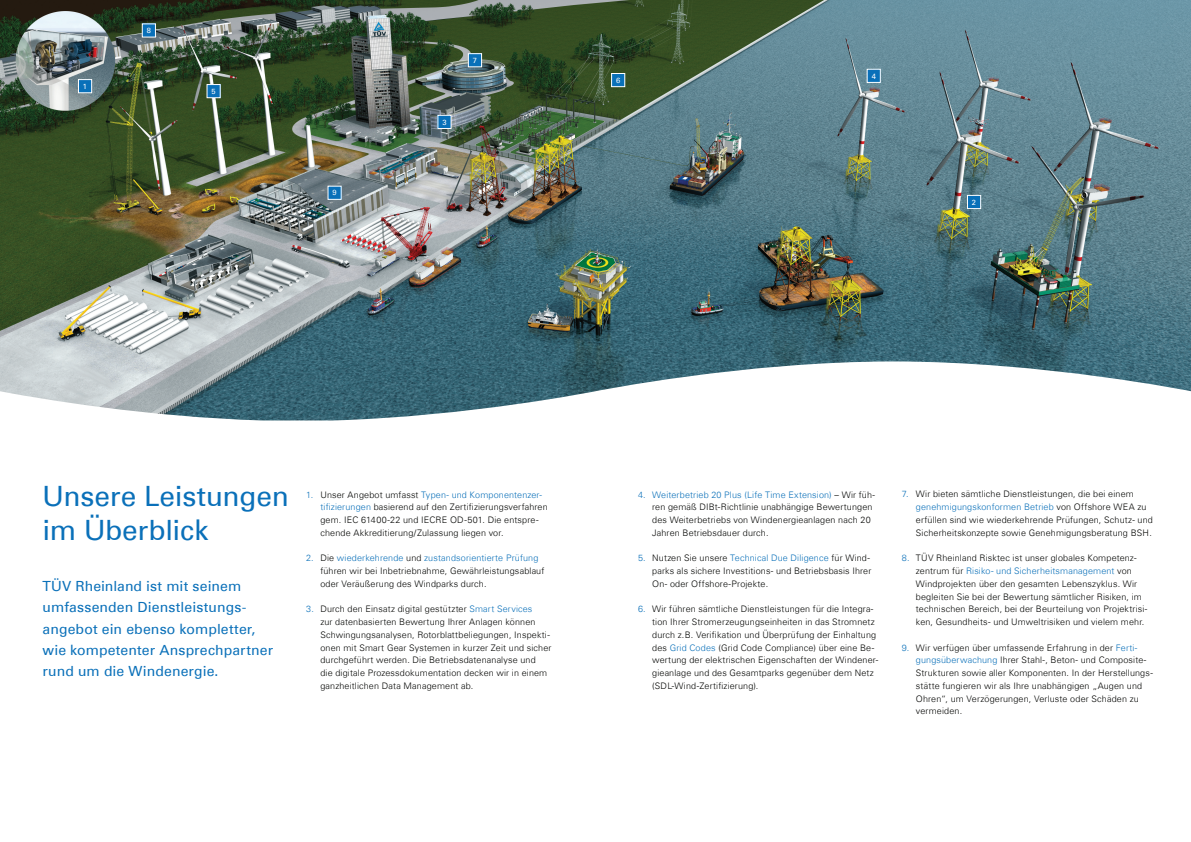
<style>
.page{position:relative;width:1191px;height:842px;background:#fff}
.page>*{position:absolute;margin:0;border:0;box-sizing:border-box;transform-origin:0 0}
.t1{font:28px/34px "Univers Com 55 Roman";letter-spacing:-.005em;color:#0a70b9}
.t2{font:14px/21.3px "Univers Com 55 Roman";letter-spacing:.01em;color:#0a70b9}
.t3{font:300 9px/12.8px "Univers Com 45";letter-spacing:.015em;color:#040503}
.t4{font:7.5px "Univers Com 55 Roman";color:#fff}
.s1{color:#0a70b9}
</style>
<div class="page">
<img style="left:0;top:0;width:1191px;height:420px">
<div style="left:78px;top:80px;width:14px;height:13px;background:#0970b9"></div>
<div style="left:78px;top:79px;width:14px;height:14px;border:1px solid #fff"></div>
<div style="left:867px;top:69px;width:13px;height:13px;background:#0970b9"></div>
<div style="left:866px;top:69px;width:15px;height:14px;border:1px solid #fff"></div>
<div style="left:142px;top:24px;width:13px;height:13px;background:#0970b9"></div>
<div style="left:142px;top:23px;width:14px;height:15px;border:1px solid #fff"></div>
<div style="left:438px;top:115px;width:13px;height:13px;background:#0970b9"></div>
<div style="left:437px;top:115px;width:14px;height:14px;border:1px solid #fff"></div>
<div style="left:468px;top:54px;width:13px;height:13px;background:#0970b9"></div>
<div style="left:468px;top:53px;width:14px;height:14px;border:1px solid #fff"></div>
<div style="left:328px;top:186px;width:13px;height:13px;background:#0970b9"></div>
<div style="left:611px;top:73px;width:14px;height:14px;background:#0970b9"></div>
<div style="left:611px;top:73px;width:14px;height:14px;border:1px solid #fff"></div>
<div style="left:207px;top:85px;width:13px;height:13px;background:#0970b9"></div>
<div style="left:206px;top:84px;width:15px;height:14px;border:1px solid #fff"></div>
<div style="left:967px;top:195px;width:13px;height:14px;background:#0970b9"></div>
<div style="left:967px;top:195px;width:14px;height:14px;border:1px solid #fff"></div>
<p class="t4" style="left:83px;top:82px;width:6px">1</p>
<p class="t4" style="left:147px;top:26px;width:6px">8</p>
<p class="t4" style="left:211px;top:87px;width:6px">5</p>
<p class="t4" style="left:332px;top:188px;width:6px">9</p>
<p class="t4" style="left:442px;top:117px;width:6px">3</p>
<p class="t4" style="left:473px;top:56px;width:6px">7</p>
<p class="t4" style="left:616px;top:76px;width:6px">6</p>
<p class="t4" style="left:871px;top:71px;width:6px">4</p>
<p class="t4" style="left:972px;top:198px;width:6px">2</p>
<h1 class="t1" style="left:43px;top:479px;width:248px">Unsere Leistungen im Überblick</h1>
<h2 class="t2" style="left:43px;top:575px;width:232px">TÜV Rheinland ist mit seinem umfassenden Dienstleistungs&shy;angebot ein ebenso kompletter, wie kompetenter Ansprechpartner rund um die Windenergie.</h2>
<p class="t3" style="left:320px;top:488px;width:229px;text-indent:-14px"><span class="s1">1.</span> Unser Angebot umfasst <span class="s1">Typen- und Komponentenzer&shy;tifizierungen</span> basierend auf den Zertifizierungsverfahren gem. IEC 61400-22 und IECRE OD-501. Die entspre&shy;chende Akkreditierung/Zulassung liegen vor.</p>
<p class="t3" style="left:320px;top:552px;width:225px;text-indent:-14px"><span class="s1">2.</span> Die <span class="s1">wiederkehrende</span> und <span class="s1">zustandsorientierte Prüfung </span>führen wir bei Inbetriebnahme, Gewährleistungsablauf oder Veräußerung des Windparks durch.</p>
<p class="t3" style="left:320px;top:603px;width:233px;text-indent:-14px"><span class="s1">3.</span> Durch den Einsatz digital gestützter <span class="s1">Smart Services<br></span>zur datenbasierten Bewertung Ihrer Anlagen können Schwingungsanalysen, Rotorblattbeliegungen, Inspekti&shy;onen mit Smart Gear Systemen in kurzer Zeit und sicher durchgeführt werden. Die Betriebsdatenanalyse und<br>die digitale Prozessdokumentation decken wir in einem ganzheitlichen Data Management ab.</p>
<p class="t3" style="left:652px;top:488px;width:224px;text-indent:-14px"><span class="s1">4. Weiterbetrieb 20 Plus (Life Time Extension)</span> – Wir füh&shy;ren gemäß DIBt-Richtlinie unabhängige Bewertungen des Weiterbetriebs von Windenergieanlagen nach 20<br>Jahren Betriebsdauer durch.</p>
<p class="t3" style="left:652px;top:552px;width:221px;text-indent:-14px"><span class="s1">5.</span> Nutzen Sie unsere <span class="s1">Technical Due Diligence</span> für Wind&shy;parks als sichere Investitions- und Betriebsbasis Ihrer<br>On- oder Offshore-Projekte.</p>
<p class="t3" style="left:652px;top:603px;width:228px;text-indent:-14px"><span class="s1">6.</span> Wir führen sämtliche Dienstleistungen für die Integra&shy;tion Ihrer Stromerzeugungseinheiten in das Stromnetz durch z.B. Verifikation und Überprüfung der Einhaltung des <span class="s1">Grid Codes</span> (Grid Code Compliance) über eine Be&shy;wertung der elektrischen Eigenschaften der Windener&shy;gieanlage und des Gesamtparks gegenüber dem Netz (SDL-Wind-Zertifizierung).</p>
<p class="t3" style="left:916px;top:488px;width:238px;text-indent:-14px"><span class="s1">7.</span> Wir bieten sämtliche Dienstleistungen, die bei einem <span class="s1">genehmigungskonformen Betrieb</span> von Offshore WEA zu erfüllen sind wie wiederkehrende Prüfungen, Schutz- und Sicherheitskonzepte sowie Genehmigungsberatung BSH.</p>
<p class="t3" style="left:916px;top:552px;width:233px;text-indent:-14px"><span class="s1">8.</span> TÜV Rheinland Risktec ist unser globales Kompetenz&shy;zentrum für <span class="s1">Risiko- und Sicherheitsmanagement</span> von Windprojekten über den gesamten Lebenszyklus. Wir begleiten Sie bei der Bewertung sämtlicher Risiken, im technischen Bereich, bei der Beurteilung von Projektrisi&shy;ken, Gesundheits- und Umweltrisiken und vielem mehr.</p>
<p class="t3" style="left:916px;top:641px;width:238px;text-indent:-14px"><span class="s1">9.</span> Wir verfügen über umfassende Erfahrung in der <span class="s1">Ferti&shy;gungsüberwachung</span> Ihrer Stahl-, Beton- und Composite-Strukturen sowie aller Komponenten. In der Herstellungs&shy;stätte fungieren wir als Ihre unabhängigen „Augen und Ohren“, um Verzögerungen, Verluste oder Schäden zu vermeiden.</p>
</div>
